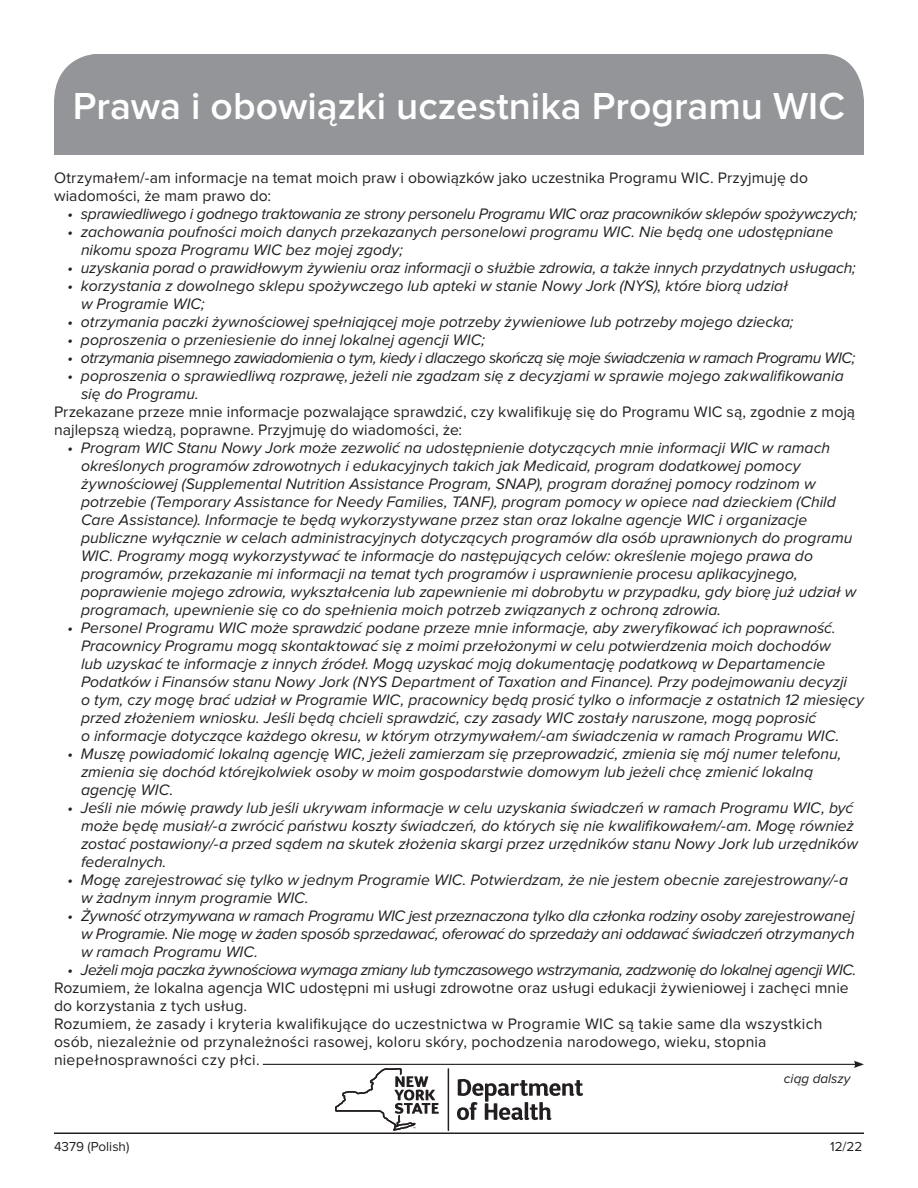
<style>
.page{position:relative;width:918px;height:1188px;background:#fff}
.page>*{position:absolute;margin:0;border:0;box-sizing:border-box;transform-origin:0 0}
.t1{font:600 39px "Proxima Nova";color:#fff}
.Bullets{font:italic 15.75px/18px "Proxima Nova";color:#231f20}
.Text{font:15.75px/18px "Proxima Nova";letter-spacing:.005em;color:#231f20}
.Bullets-2{font:italic 15.75px "Proxima Nova";letter-spacing:-.03em;color:#231f20}
.t2{font:13.5px "Proxima Nova";color:#231f20}
.t3{font:italic 13.5px "Proxima Nova";color:#231f20}
</style>
<div class="page">
<div style="left:54px;top:54px;width:810px;height:101px;background:#939598"></div>
<svg style="left:457px;top:1079px;width:126px;height:41px"></svg>
<hr style="left:448px;top:1068px;width:1px;height:63px;background:#231f20">
<svg style="left:335px;top:1068px;width:104px;height:63px"></svg>
<hr style="left:54px;top:1132px;width:810px;height:2px;background:#231f20">
<hr style="left:263px;top:1064px;width:593px;height:1px;background:#231f20">
<svg style="left:854px;top:1061px;width:10px;height:7px"></svg>
<p class="t1" style="left:73px;top:83px;width:774px">Prawa i obowiązki uczestnika Programu WIC</p>
<p class="Text" style="left:54px;top:169px;width:756px">Otrzymałem/-am informacje na temat moich praw i obowiązków jako uczestnika Programu WIC. Przyjmuję do wiadomości, że mam prawo do:</p>
<p class="Bullets" style="left:68px;top:206px;width:791px">• sprawiedliwego i godnego traktowania ze strony personelu Programu WIC oraz pracowników sklepów spożywczych;</p>
<p class="Bullets" style="left:81px;top:224px;width:754px;text-indent:-14px">• zachowania poufności moich danych przekazanych personelowi programu WIC. Nie będą one udostępniane nikomu spoza Programu WIC bez mojej zgody;</p>
<p class="Bullets" style="left:68px;top:260px;width:790px">• uzyskania porad o prawidłowym żywieniu oraz informacji o służbie zdrowia, a także innych przydatnych usługach;</p>
<p class="Bullets" style="left:81px;top:278px;width:708px;text-indent:-14px">• korzystania z dowolnego sklepu spożywczego lub apteki w stanie Nowy Jork (NYS), które biorą udział w Programie WIC;</p>
<p class="Bullets" style="left:68px;top:314px;width:728px">• otrzymania paczki żywnościowej spełniającej moje potrzeby żywieniowe lub potrzeby mojego dziecka;</p>
<p class="Bullets" style="left:68px;top:332px;width:419px">• poproszenia o przeniesienie do innej lokalnej agencji WIC;</p>
<p class="Bullets-2" style="left:68px;top:349px;width:789px">• otrzymania pisemnego zawiadomienia o tym, kiedy i dlaczego skończą się moje świadczenia w ramach Programu WIC;</p>
<p class="Bullets" style="left:81px;top:368px;width:764px;text-indent:-14px">• poproszenia o sprawiedliwą rozprawę, jeżeli nie zgadzam się z decyzjami w sprawie mojego zakwalifikowania się do Programu.</p>
<p class="Text" style="left:54px;top:403px;width:803px">Przekazane przeze mnie informacje pozwalające sprawdzić, czy kwalifikuję się do Programu WIC są, zgodnie z moją najlepszą wiedzą, poprawne. Przyjmuję do wiadomości, że:</p>
<p class="Bullets" style="left:81px;top:440px;width:777px;text-indent:-14px">• Program WIC Stanu Nowy Jork może zezwolić na udostępnienie dotyczących mnie informacji WIC w ramach określonych programów zdrowotnych i edukacyjnych takich jak Medicaid, program dodatkowej pomocy żywnościowej (Supplemental Nutrition Assistance Program, SNAP), program doraźnej pomocy rodzinom w potrzebie (Temporary Assistance for Needy Families, TANF), program pomocy w opiece nad dzieckiem (Child Care Assistance). Informacje te będą wykorzystywane przez stan oraz lokalne agencje WIC i organizacje publiczne wyłącznie w celach administracyjnych dotyczących programów dla osób uprawnionych do programu WIC. Programy mogą wykorzystywać te informacje do następujących celów: określenie mojego prawa do programów, przekazanie mi informacji na temat tych programów i usprawnienie procesu aplikacyjnego, poprawienie mojego zdrowia, wykształcenia lub zapewnienie mi dobrobytu w przypadku, gdy biorę już udział w programach, upewnienie się co do spełnienia moich potrzeb związanych z ochroną zdrowia.</p>
<p class="Bullets" style="left:81px;top:620px;width:784px;text-indent:-14px">• Personel Programu WIC może sprawdzić podane przeze mnie informacje, aby zweryfikować ich poprawność.<br>Pracownicy Programu mogą skontaktować się z moimi przełożonymi w celu potwierdzenia moich dochodów<br>lub uzyskać te informacje z innych źródeł. Mogą uzyskać moją dokumentację podatkową w Departamencie Podatków i Finansów stanu Nowy Jork (NYS Department of Taxation and Finance). Przy podejmowaniu decyzji<br>o tym, czy mogę brać udział w Programie WIC, pracownicy będą prosić tylko o informacje z ostatnich 12 miesięcy przed złożeniem wniosku. Jeśli będą chcieli sprawdzić, czy zasady WIC zostały naruszone, mogą poprosić<br>o informacje dotyczące każdego okresu, w którym otrzymywałem/-am świadczenia w ramach Programu WIC.</p>
<p class="Bullets" style="left:81px;top:746px;width:762px;text-indent:-14px">• Muszę powiadomić lokalną agencję WIC, jeżeli zamierzam się przeprowadzić, zmienia się mój numer telefonu, zmienia się dochód którejkolwiek osoby w moim gospodarstwie domowym lub jeżeli chcę zmienić lokalną agencję WIC.</p>
<p class="Bullets" style="left:81px;top:800px;width:779px;text-indent:-14px">• Jeśli nie mówię prawdy lub jeśli ukrywam informacje w celu uzyskania świadczeń w ramach Programu WIC, być może będę musiał/-a zwrócić państwu koszty świadczeń, do których się nie kwalifikowałem/-am. Mogę również zostać postawiony/-a przed sądem na skutek złożenia skargi przez urzędników stanu Nowy Jork lub urzędników federalnych.</p>
<p class="Bullets" style="left:81px;top:872px;width:769px;text-indent:-14px">• Mogę zarejestrować się tylko w jednym Programie WIC. Potwierdzam, że nie jestem obecnie zarejestrowany/-a w żadnym innym programie WIC.</p>
<p class="Bullets" style="left:81px;top:908px;width:775px;text-align:justify;text-indent:-14px">• Żywność otrzymywana w ramach Programu WIC jest przeznaczona tylko dla członka rodziny osoby zarejestrowanej w Programie. Nie mogę w żaden sposób sprzedawać, oferować do sprzedaży ani oddawać świadczeń otrzymanych w ramach Programu WIC.</p>
<p class="Bullets-2" style="left:68px;top:961px;width:791px">• Jeżeli moja paczka żywnościowa wymaga zmiany lub tymczasowego wstrzymania, zadzwonię do lokalnej agencji WIC.</p>
<p class="Text" style="left:54px;top:979px;width:796px">Rozumiem, że lokalna agencja WIC udostępni mi usługi zdrowotne oraz usługi edukacji żywieniowej i zachęci mnie do korzystania z tych usług.</p>
<p class="Text" style="left:54px;top:1015px;width:770px">Rozumiem, że zasady i kryteria kwalifikujące do uczestnictwa w Programie WIC są takie same dla wszystkich osób, niezależnie od przynależności rasowej, koloru skóry, pochodzenia narodowego, wieku, stopnia niepełnosprawności czy płci.</p>
<p class="t3" style="left:784px;top:1071px;width:68px">ciąg dalszy</p>
<p class="t2" style="left:54px;top:1138px;width:77px">4379 (Polish)</p>
<p class="t2" style="left:830px;top:1138px;width:34px">12/22</p>
</div>
